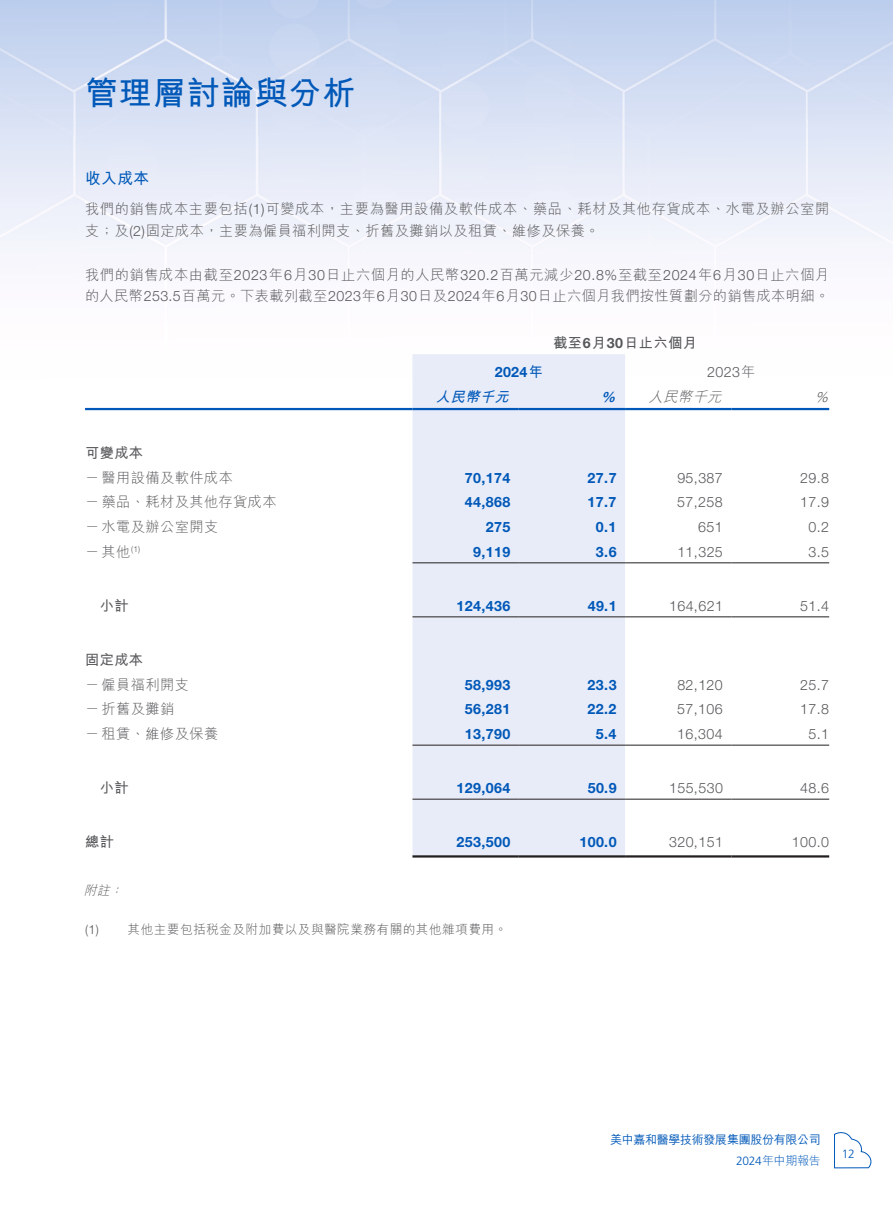
<style>
.page{position:relative;width:893px;height:1212px;background:#fff}
.page>*{position:absolute;margin:0;border:0;box-sizing:border-box;transform-origin:0 0}
.t1{font:700 33px "M Hei HK";letter-spacing:.03em;color:#0058b8}
.t2{font:700 15.75px "M Hei HK";color:#0058b8}
.t3{font:300 14.25px/21.8px "M Hei HK";letter-spacing:.03em;color:#57585a}
.t4{font:300 14.25px "Helvetica Neue LT Std";letter-spacing:.03em;color:#57585a}
.t5{font:700 14.25px "Helvetica Neue LT Std";letter-spacing:.03em;color:#0058b8}
.t6{font:700 14.25px "M Hei HK";letter-spacing:.03em;color:#57585a}
.t7{font:italic 300 14.25px "M Hei HK";color:#57585a}
.t8{font:italic 700 14.25px "M Hei HK";color:#0058b8}
.t9{font:italic 300 14.25px "Helvetica Neue LT Std";color:#57585a}
.t10{font:italic 700 14.25px "Helvetica Neue LT Std";color:#0058b8}
.t11{font:300 12.75px "M Hei HK";letter-spacing:.03em;color:#57585a}
.t12{font:italic 300 12.75px "M Hei HK";color:#57585a}
.t13{font:300 12.75px "Helvetica Neue LT Std";color:#57585a}
.t14{font:500 12px "M Hei HK";letter-spacing:-.025em;color:#0058b8}
.t15{font:300 12px "M Hei HK";letter-spacing:-.025em;color:#0058b8}
.t16{font:300 12px "Frutiger LT Std";color:#0058b8}
.t17{font:300 8.25px "Helvetica Neue LT Std";color:#57585a}
.s1{font-family:"Helvetica Neue LT Std"}
.s2{font-family:"M Hei HK"}
.s3{font-family:"Frutiger LT Std"}
</style>
<div class="page">
<img style="left:0;top:0;width:893px;height:1169px">
<svg style="left:834px;top:1132px;width:38px;height:36px"></svg>
<div style="left:412px;top:354px;width:213px;height:501px;background:#e8ecf8"></div>
<hr style="left:85px;top:408px;width:327px;height:2px;background:#0058b8">
<hr style="left:412px;top:408px;width:107px;height:2px;background:#0058b8">
<hr style="left:519px;top:408px;width:106px;height:2px;background:#0058b8">
<hr style="left:625px;top:408px;width:106px;height:2px;background:#0058b8">
<hr style="left:731px;top:408px;width:98px;height:2px;background:#0058b8">
<hr style="left:412px;top:562px;width:107px;height:1px;background:#231f20">
<hr style="left:519px;top:562px;width:106px;height:1px;background:#231f20">
<hr style="left:625px;top:562px;width:106px;height:1px;background:#231f20">
<hr style="left:731px;top:562px;width:98px;height:1px;background:#231f20">
<hr style="left:412px;top:616px;width:107px;height:1px;background:#231f20">
<hr style="left:519px;top:616px;width:106px;height:1px;background:#231f20">
<hr style="left:625px;top:616px;width:106px;height:1px;background:#231f20">
<hr style="left:731px;top:616px;width:98px;height:1px;background:#231f20">
<hr style="left:412px;top:745px;width:107px;height:1px;background:#231f20">
<hr style="left:519px;top:745px;width:106px;height:1px;background:#231f20">
<hr style="left:625px;top:745px;width:106px;height:1px;background:#231f20">
<hr style="left:731px;top:745px;width:98px;height:1px;background:#231f20">
<hr style="left:412px;top:799px;width:107px;height:1px;background:#231f20">
<hr style="left:519px;top:799px;width:106px;height:1px;background:#231f20">
<hr style="left:625px;top:799px;width:106px;height:1px;background:#231f20">
<hr style="left:731px;top:799px;width:98px;height:1px;background:#231f20">
<hr style="left:412px;top:855px;width:107px;height:2px;background:#231f20">
<hr style="left:519px;top:855px;width:106px;height:2px;background:#231f20">
<hr style="left:625px;top:855px;width:106px;height:2px;background:#231f20">
<hr style="left:731px;top:855px;width:98px;height:2px;background:#231f20">
<h1 class="t1" style="left:85px;top:69px;width:272px">管理層討論與分析</h1>
<p class="t2" style="left:85px;top:167px;width:66px">收入成本</p>
<p class="t3" style="left:85px;top:198px;width:746px">我們的銷售成本主要包括 <span class="s1">)1(</span> 可變成本，主要為醫用設備及軟件成本、藥品、耗材及其他存貨成本、水電及辦公室開支；及 <span class="s1">)2(</span> 固定成本，主要為僱員福利開支、折舊及攤銷以及租賃、維修及保養。</p>
<p class="t3" style="left:85px;top:263px;width:746px">我們的銷售成本由截至<span class="s1">2023</span>年<span class="s1">6</span>月<span class="s1">30</span>日止六個月的人民幣<span class="s1">320.2</span>百萬元減少<span class="s1">20.8%</span>至截至<span class="s1">2024</span>年<span class="s1">6</span>月<span class="s1">30</span>日止六個月的人民幣<span class="s1">253.5</span>百萬元。下表載列截至<span class="s1">2023</span>年<span class="s1">6</span>月<span class="s1">30</span>日及<span class="s1">2024</span>年<span class="s1">6</span>月<span class="s1">30</span>日止六個月我們按性質劃分的銷售成本明細。</p>
<p class="t6" style="left:553px;top:332px;width:146px">截至<span class="s1">6</span>月<span class="s1">30</span>日止六個月</p>
<p class="t4" style="left:707px;top:363px;width:50px">2023<span class="s2">年</span></p>
<p class="t5" style="left:495px;top:363px;width:50px">2024<span class="s2">年</span></p>
<p class="t8" style="left:436px;top:386px;width:79px">人民幣千元</p>
<p class="t10" style="left:601px;top:388px;width:20px">%</p>
<p class="t7" style="left:649px;top:389px;width:78px">人民幣千元</p>
<p class="t9" style="left:815px;top:388px;width:19px">%</p>
<p class="t6" style="left:85px;top:442px;width:60px">可變成本</p>
<p class="t3" style="left:85px;top:466px;width:149px">－醫用設備及軟件成本</p>
<p class="t5" style="left:465px;top:469px;width:47px">70,174</p>
<p class="t5" style="left:588px;top:469px;width:30px">27.7</p>
<p class="t4" style="left:677px;top:469px;width:47px">95,387</p>
<p class="t4" style="left:800px;top:469px;width:30px">29.8</p>
<p class="t3" style="left:85px;top:491px;width:193px">－藥品、耗材及其他存貨成本</p>
<p class="t5" style="left:465px;top:493px;width:47px">44,868</p>
<p class="t5" style="left:588px;top:493px;width:30px">17.7</p>
<p class="t4" style="left:677px;top:494px;width:47px">57,258</p>
<p class="t4" style="left:800px;top:494px;width:30px">17.9</p>
<p class="t3" style="left:85px;top:516px;width:135px">－水電及辦公室開支</p>
<p class="t5" style="left:486px;top:518px;width:26px">275</p>
<p class="t5" style="left:596px;top:518px;width:22px">0.1</p>
<p class="t4" style="left:698px;top:518px;width:26px">651</p>
<p class="t4" style="left:809px;top:518px;width:22px">0.2</p>
<p class="t3" style="left:85px;top:541px;width:47px">－其他</p>
<p class="t17" style="left:131px;top:544px;width:11px">(1)</p>
<p class="t5" style="left:473px;top:543px;width:39px">9,119</p>
<p class="t5" style="left:596px;top:543px;width:22px">3.6</p>
<p class="t4" style="left:677px;top:543px;width:47px">11,325</p>
<p class="t4" style="left:809px;top:543px;width:22px">3.5</p>
<p class="t6" style="left:100px;top:595px;width:30px">小計</p>
<p class="t5" style="left:456px;top:597px;width:55px">124,436</p>
<p class="t5" style="left:588px;top:597px;width:30px">49.1</p>
<p class="t4" style="left:669px;top:597px;width:55px">164,621</p>
<p class="t4" style="left:800px;top:597px;width:30px">51.4</p>
<p class="t6" style="left:85px;top:649px;width:60px">固定成本</p>
<p class="t3" style="left:85px;top:673px;width:105px">－僱員福利開支</p>
<p class="t5" style="left:465px;top:676px;width:47px">58,993</p>
<p class="t5" style="left:588px;top:676px;width:30px">23.3</p>
<p class="t4" style="left:677px;top:676px;width:47px">82,120</p>
<p class="t4" style="left:800px;top:676px;width:30px">25.7</p>
<p class="t3" style="left:85px;top:698px;width:91px">－折舊及攤銷</p>
<p class="t5" style="left:465px;top:700px;width:47px">56,281</p>
<p class="t5" style="left:588px;top:700px;width:30px">22.2</p>
<p class="t4" style="left:677px;top:701px;width:47px">57,106</p>
<p class="t4" style="left:800px;top:701px;width:30px">17.8</p>
<p class="t3" style="left:85px;top:723px;width:135px">－租賃、維修及保養</p>
<p class="t5" style="left:465px;top:725px;width:47px">13,790</p>
<p class="t5" style="left:596px;top:725px;width:22px">5.4</p>
<p class="t4" style="left:677px;top:725px;width:47px">16,304</p>
<p class="t4" style="left:808px;top:725px;width:22px">5.1</p>
<p class="t6" style="left:100px;top:778px;width:30px">小計</p>
<p class="t5" style="left:456px;top:779px;width:55px">129,064</p>
<p class="t5" style="left:588px;top:779px;width:30px">50.9</p>
<p class="t4" style="left:669px;top:779px;width:55px">155,530</p>
<p class="t4" style="left:800px;top:779px;width:30px">48.6</p>
<p class="t6" style="left:85px;top:832px;width:30px">總計</p>
<p class="t5" style="left:456px;top:833px;width:55px">253,500</p>
<p class="t5" style="left:579px;top:833px;width:39px">100.0</p>
<p class="t4" style="left:669px;top:833px;width:55px">320,151</p>
<p class="t4" style="left:792px;top:833px;width:39px">100.0</p>
<p class="t12" style="left:84px;top:884px;width:31px">附註</p>
<p class="t12" style="left:110px;top:884px;width:18px">：</p>
<p class="t13" style="left:85px;top:922px;width:15px">1( )</p>
<p class="t11" style="left:128px;top:923px;width:381px">其他主要包括稅金及附加費以及與醫院業務有關的其他雜項費用。</p>
<p class="t14" style="left:610px;top:1131px;width:212px">美中嘉和醫學技術發展集團股份有限公司</p>
<p class="t15" style="left:736px;top:1155px;width:86px"><span class="s3">2024</span>年中期報告</p>
<p class="t16" style="left:842px;top:1147px;width:15px">12</p>
</div>
